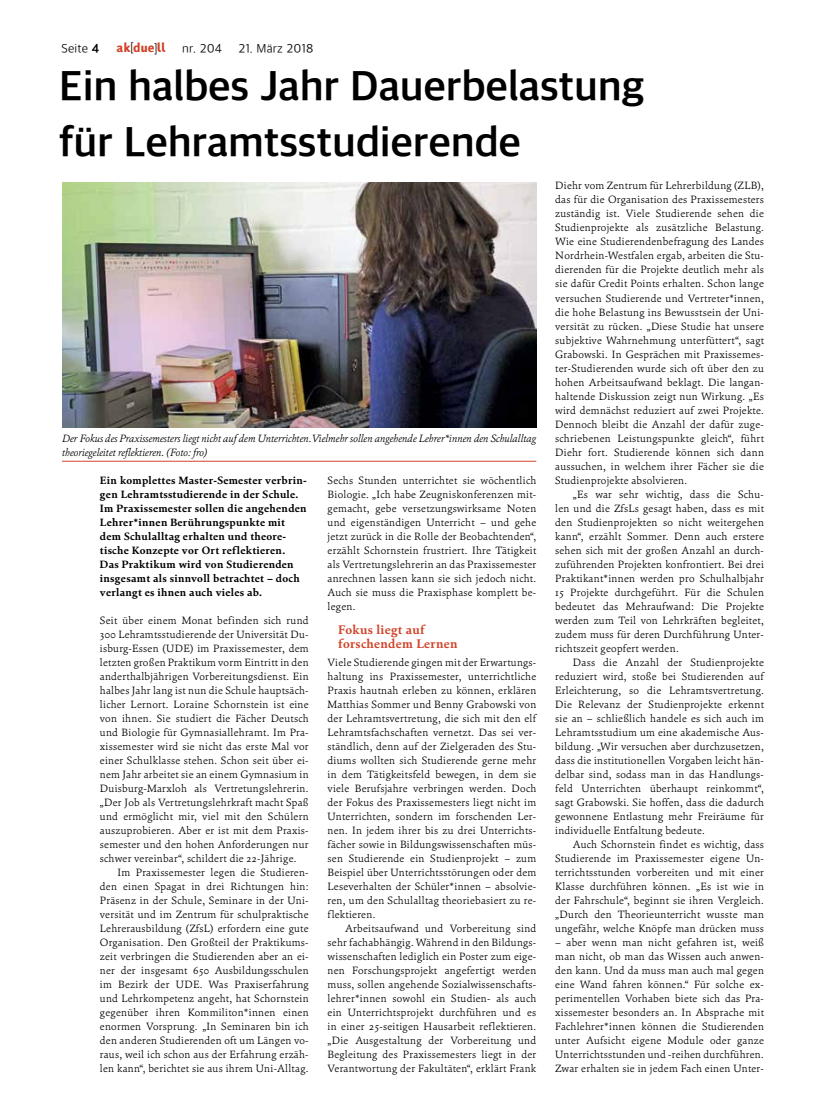
<style>
.page{position:relative;width:826px;height:1110px;background:#fff}
.page>*{position:absolute;margin:0;border:0;box-sizing:border-box;transform-origin:0 0}
.t1{font:700 42.5px/56px "Akduell Apple SD Gothic Neo";letter-spacing:-.01em;color:#000}
.t2{font:700 12.5px/14px "Cala";letter-spacing:.025em;color:#d1442a}
.t3{font:300 12.5px "Akduell Apple SD Gothic Neo";letter-spacing:.01em;color:#000}
.t4{font:12.5px "Akduell 03";letter-spacing:.02em;color:#d1442a}
.t5{font:300 10.62px/14px "Cala";letter-spacing:.025em;color:#000;text-align:justify}
.t6{font:700 10.62px/14px "Cala";letter-spacing:.025em;color:#000}
.t7{font:italic 300 10.62px/14px "Cala";letter-spacing:-.01em;color:#000}
.s1{font-weight:700}
.s2{color:#000}
</style>
<div class="page">
<img style="left:62px;top:182px;width:474px;height:245px">
<hr style="left:62px;top:461px;width:474px;height:1px;background:#d1442a">
<p class="t3" style="left:62px;top:40px;width:39px">Seite <span class="s1">4</span></p>
<p class="t4" style="left:116px;top:42px;width:51px">ak<span class="s2">[</span>due<span class="s2">]</span>ll</p>
<p class="t3" style="left:182px;top:40px;width:41px">nr. 204</p>
<p class="t3" style="left:238px;top:40px;width:76px">21. März 2018</p>
<h1 class="t1" style="left:59px;top:56px;width:587px">Ein halbes Jahr Dauerbelastung für Lehramtsstudierende</h1>
<p class="t7" style="left:62px;top:431px;width:475px">Der Fokus des Praxissemesters liegt nicht auf dem Unterrichten.Vielmehr sollen angehende Lehrer*innen den Schulalltag theoriegeleitet reflektieren. (Foto: fro)</p>
<p class="t6" style="left:100px;top:473px;width:208px">Ein komplettes Master-Semester verbrin&shy;gen Lehramtsstudierende in der Schule.<br>Im Praxissemester sollen die angehenden Lehrer*innen Berührungspunkte mit dem Schulalltag erhalten und theore&shy;tische Konzepte vor Ort reflektieren.<br>Das Praktikum wird von Studierenden insgesamt als sinnvoll betrachtet – doch verlangt es ihnen auch vieles ab.</p>
<p class="t5" style="left:100px;top:613px;width:210px">Seit über einem Monat befinden sich rund 300 Lehramtsstudierende der Universität Du&shy;isburg-Essen (UDE) im Praxissemester, dem letzten großen Praktikum vorm Eintritt in den anderthalbjährigen Vorbereitungsdienst. Ein halbes Jahr lang ist nun die Schule hauptsäch&shy;licher Lernort. Loraine Schornstein ist eine von ihnen. Sie studiert die Fächer Deutsch und Biologie für Gymnasiallehramt. Im Pra&shy;xissemester wird sie nicht das erste Mal vor einer Schulklasse stehen. Schon seit über ei&shy;nem Jahr arbeitet sie an einem Gymnasium in Duisburg-Marxloh als Vertretungslehrerin. „Der Job als Vertretungslehrkraft macht Spaß und ermöglicht mir, viel mit den Schülern auszuprobieren. Aber er ist mit dem Praxis&shy;semester und den hohen Anforderungen nur schwer vereinbar“, schildert die 22-Jährige.</p>
<p class="t5" style="left:100px;top:865px;width:210px;text-indent:18px">Im Praxissemester legen die Studieren&shy;den einen Spagat in drei Richtungen hin:<br>Präsenz in der Schule, Seminare in der Uni&shy;versität und im Zentrum für schulpraktische Lehrerausbildung (ZfsL) erfordern eine gute Organisation. Den Großteil der Praktikums&shy;zeit verbringen die Studierenden aber an ei&shy;ner der insgesamt 650 Ausbildungsschulen im Bezirk der UDE. Was Praxiserfahrung und Lehrkompetenz angeht, hat Schornstein gegenüber ihren Kommiliton*innen einen enormen Vorsprung. „In Seminaren bin ich den anderen Studierenden oft um Längen vo&shy;raus, weil ich schon aus der Erfahrung erzäh&shy;len kann“, berichtet sie aus ihrem Uni-Alltag.</p>
<p class="t5" style="left:327px;top:473px;width:210px">Sechs Stunden unterrichtet sie wöchentlich Biologie. „Ich habe Zeugniskonferenzen mit&shy;gemacht, gebe versetzungswirksame Noten und eigenständigen Unterricht – und gehe jetzt zurück in die Rolle der Beobachtenden“, erzählt Schornstein frustriert. Ihre Tätigkeit als Vertretungslehrerin an das Praxissemester anrechnen lassen kann sie sich jedoch nicht.<br>Auch sie muss die Praxisphase komplett be&shy;legen.</p>
<p class="t2" style="left:338px;top:622px;width:121px">Fokus liegt auf forschendem Lernen</p>
<p class="t5" style="left:327px;top:655px;width:210px">Viele Studierende gingen mit der Erwartungs&shy;haltung ins Praxissemester, unterrichtliche Praxis hautnah erleben zu können, erklären Matthias Sommer und Benny Grabowski von der Lehramtsvertretung, die sich mit den elf Lehramtsfachschaften vernetzt. Das sei ver&shy;ständlich, denn auf der Zielgeraden des Stu&shy;diums wollten sich Studierende gerne mehr in dem Tätigkeitsfeld bewegen, in dem sie viele Berufsjahre verbringen werden. Doch der Fokus des Praxissemesters liegt nicht im Unterrichten, sondern im forschenden Ler&shy;nen. In jedem ihrer bis zu drei Unterrichts&shy;fächer sowie in Bildungswissenschaften müs&shy;sen Studierende ein Studienprojekt – zum Beispiel über Unterrichtsstörungen oder dem Leseverhalten der Schüler*innen – absolvie&shy;ren, um den Schulalltag theoriebasiert zu re&shy;flektieren.</p>
<p class="t5" style="left:327px;top:921px;width:210px;text-indent:18px">Arbeitsaufwand und Vorbereitung sind sehr fachabhängig. Während in den Bildungs&shy;wissenschaften lediglich ein Poster zum eige&shy;nen Forschungsprojekt angefertigt werden muss, sollen angehende Sozialwissenschafts&shy;lehrer*innen sowohl ein Studien- als auch ein Unterrichtsprojekt durchführen und es in einer 25-seitigen Hausarbeit reflektieren. „Die Ausgestaltung der Vorbereitung und Begleitung des Praxissemesters liegt in der Verantwortung der Fakultäten“, erklärt Frank</p>
<p class="t5" style="left:555px;top:179px;width:210px">Diehr vom Zentrum für Lehrerbildung (ZLB), das für die Organisation des Praxissemesters zuständig ist. Viele Studierende sehen die Studienprojekte als zusätzliche Belastung.<br>Wie eine Studierendenbefragung des Landes Nordrhein-Westfalen ergab, arbeiten die Stu&shy;dierenden für die Projekte deutlich mehr als sie dafür Credit Points erhalten. Schon lange versuchen Studierende und Vertreter*innen, die hohe Belastung ins Bewusstsein der Uni&shy;versität zu rücken. „Diese Studie hat unsere subjektive Wahrnehmung unterfüttert“, sagt Grabowski. In Gesprächen mit Praxissemes&shy;ter-Studierenden wurde sich oft über den zu hohen Arbeitsaufwand beklagt. Die langan&shy;haltende Diskussion zeigt nun Wirkung. „Es wird demnächst reduziert auf zwei Projekte.<br>Dennoch bleibt die Anzahl der dafür zuge&shy;schriebenen Leistungspunkte gleich“, führt Diehr fort. Studierende können sich dann aussuchen, in welchem ihrer Fächer sie die Studienprojekte absolvieren.</p>
<p class="t5" style="left:555px;top:487px;width:210px;text-indent:18px">„Es war sehr wichtig, dass die Schu&shy;len und die ZfsLs gesagt haben, dass es mit den Studienprojekten so nicht weitergehen kann“, erzählt Sommer. Denn auch erstere sehen sich mit der großen Anzahl an durch&shy;zuführenden Projekten konfrontiert. Bei drei Praktikant*innen werden pro Schulhalbjahr 15 Projekte durchgeführt. Für die Schulen bedeutet das Mehraufwand: Die Projekte werden zum Teil von Lehrkräften begleitet, zudem muss für deren Durchführung Unter&shy;richtszeit geopfert werden.</p>
<p class="t5" style="left:555px;top:655px;width:210px;text-indent:18px">Dass die Anzahl der Studienprojekte reduziert wird, stoße bei Studierenden auf Erleichterung, so die Lehramtsvertretung.<br>Die Relevanz der Studienprojekte erkennt sie an – schließlich handele es sich auch im Lehramtsstudium um eine akademische Aus&shy;bildung. „Wir versuchen aber durchzusetzen, dass die institutionellen Vorgaben leicht hän&shy;delbar sind, sodass man in das Handlungs&shy;feld Unterrichten überhaupt reinkommt“, sagt Grabowski. Sie hoffen, dass die dadurch gewonnene Entlastung mehr Freiräume für individuelle Entfaltung bedeute.</p>
<p class="t5" style="left:555px;top:837px;width:210px;text-indent:18px">Auch Schornstein findet es wichtig, dass Studierende im Praxissemester eigene Un&shy;terrichtsstunden vorbereiten und mit einer Klasse durchführen können. „Es ist wie in der Fahrschule“, beginnt sie ihren Vergleich. „Durch den Theorieunterricht wusste man ungefähr, welche Knöpfe man drücken muss</p>
<p class="t5" style="left:555px;top:935px;width:210px">– aber wenn man nicht gefahren ist, weiß man nicht, ob man das Wissen auch anwen&shy;den kann. Und da muss man auch mal gegen eine Wand fahren können.“ Für solche ex&shy;perimentellen Vorhaben biete sich das Pra&shy;xissemester besonders an. In Absprache mit Fachlehrer*innen können die Studierenden unter Aufsicht eigene Module oder ganze Unterrichtsstunden und -reihen durchführen.<br>Zwar erhalten sie in jedem Fach einen Unter-</p>
</div>
